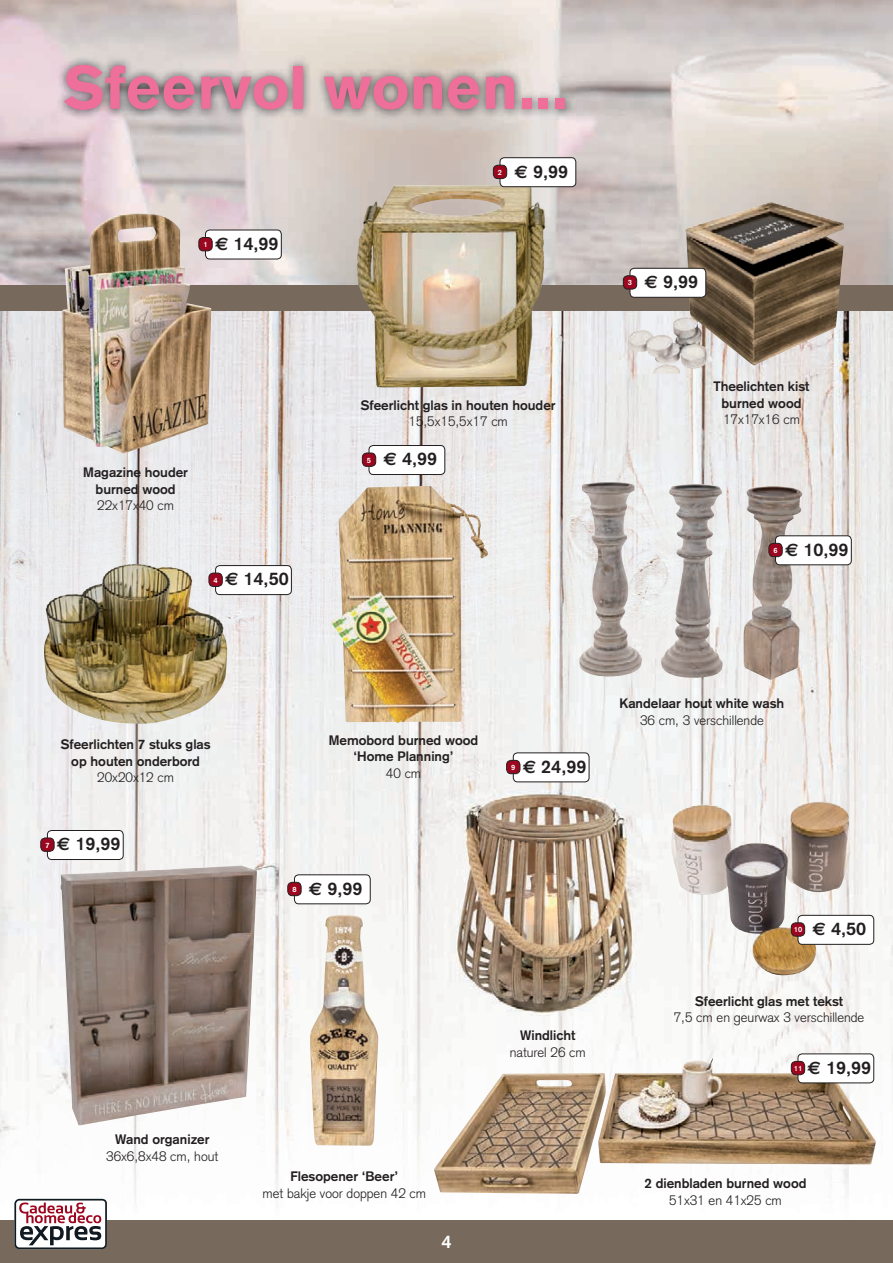
<style>
.page{position:relative;width:893px;height:1263px;background:#fff}
.page>*{position:absolute;margin:0;border:0;box-sizing:border-box;transform-origin:0 0}
.t1{font:900 60px "Akzidenz Grotesk";color:#ed6f9a}
.t2{font:700 18px "Akzidenz Grotesk";color:#231f20}
.t3{font:700 18px "Akzidenz Grotesk";color:#fff}
.t4{font:700 13.5px/16.5px "Akzidenz Grotesk";color:#231f20;text-align:center}
.t5{font:300 13.5px "Akzidenz Grotesk";color:#231f20}
.t6{font:700 7.5px "Akzidenz Grotesk";color:#fff}
.s1{font-family:"Euro Sans"}
</style>
<div class="page">
<img style="left:0;top:310px;width:753px;height:481px">
<img style="left:753px;top:310px;width:140px;height:758px">
<img style="left:0;top:791px;width:450px;height:160px">
<div style="left:605px;top:791px;width:148px;height:267px;background:#f7f7f6"></div>
<img style="left:0;top:951px;width:463px;height:248px">
<img style="left:530px;top:1015px;width:63px;height:43px">
<img style="left:0;top:0;width:893px;height:285px">
<div style="left:0;top:285px;width:893px;height:25px;background:#776a5c"></div>
<div style="left:0;top:1220px;width:893px;height:43px;background:#776a5c"></div>
<svg style="left:14px;top:1199px;width:93px;height:50px"></svg>
<img style="left:55px;top:55px;width:520px;height:65px">
<div style="left:294px;top:875px;width:76px;height:29px;background:#fff;border-radius:4px"></div>
<div style="left:294px;top:874px;width:77px;height:30px;border:1px solid #231f20;border-radius:4px"></div>
<div style="left:288px;top:882px;width:13px;height:14px;background:#9d061f;border-radius:5px"></div>
<div style="left:287px;top:882px;width:14px;height:14px;border:1px solid #231f20;border-radius:5px"></div>
<div style="left:206px;top:230px;width:75px;height:29px;background:#fff;border-radius:4px"></div>
<div style="left:205px;top:230px;width:77px;height:29px;border:1px solid #231f20;border-radius:4px"></div>
<div style="left:198px;top:237px;width:15px;height:14px;border:1px solid #231f20;border-radius:5px"></div>
<div style="left:47px;top:830px;width:76px;height:29px;background:#fff;border-radius:4px"></div>
<div style="left:47px;top:830px;width:77px;height:30px;border:1px solid #231f20;border-radius:4px"></div>
<div style="left:41px;top:838px;width:13px;height:13px;background:#9d061f;border-radius:5px"></div>
<div style="left:40px;top:838px;width:14px;height:14px;border:1px solid #231f20;border-radius:5px"></div>
<img style="left:310px;top:915px;width:69px;height:230px">
<img style="left:62px;top:213px;width:149px;height:241px">
<img style="left:357px;top:185px;width:188px;height:202px">
<img style="left:434px;top:1058px;width:442px;height:136px">
<img style="left:629px;top:202px;width:215px;height:171px">
<img style="left:44px;top:564px;width:184px;height:160px">
<img style="left:331px;top:486px;width:157px;height:238px">
<img style="left:671px;top:802px;width:183px;height:173px">
<img style="left:450px;top:790px;width:191px;height:225px">
<img style="left:578px;top:482px;width:146px;height:196px">
<img style="left:61px;top:865px;width:196px;height:260px">
<div style="left:630px;top:268px;width:76px;height:29px;background:#fff;border-radius:4px"></div>
<div style="left:630px;top:268px;width:76px;height:30px;border:1px solid #231f20;border-radius:4px"></div>
<div style="left:623px;top:276px;width:14px;height:13px;background:#9d061f;border-radius:5px"></div>
<div style="left:623px;top:275px;width:14px;height:14px;border:1px solid #231f20;border-radius:5px"></div>
<div style="left:369px;top:445px;width:76px;height:29px;background:#fff;border-radius:4px"></div>
<div style="left:369px;top:445px;width:76px;height:30px;border:1px solid #231f20;border-radius:4px"></div>
<div style="left:362px;top:453px;width:14px;height:13px;background:#9d061f;border-radius:5px"></div>
<div style="left:362px;top:453px;width:14px;height:14px;border:1px solid #231f20;border-radius:5px"></div>
<div style="left:775px;top:536px;width:76px;height:29px;background:#fff;border-radius:4px"></div>
<div style="left:775px;top:535px;width:77px;height:30px;border:1px solid #231f20;border-radius:4px"></div>
<div style="left:769px;top:543px;width:13px;height:14px;background:#9d061f;border-radius:5px"></div>
<div style="left:768px;top:543px;width:15px;height:14px;border:1px solid #231f20;border-radius:5px"></div>
<div style="left:513px;top:753px;width:76px;height:29px;background:#fff;border-radius:4px"></div>
<div style="left:513px;top:752px;width:76px;height:30px;border:1px solid #231f20;border-radius:4px"></div>
<div style="left:507px;top:760px;width:13px;height:14px;background:#9d061f;border-radius:5px"></div>
<div style="left:506px;top:760px;width:14px;height:14px;border:1px solid #231f20;border-radius:5px"></div>
<div style="left:798px;top:915px;width:76px;height:29px;background:#fff;border-radius:4px"></div>
<div style="left:798px;top:915px;width:76px;height:30px;border:1px solid #231f20;border-radius:4px"></div>
<div style="left:791px;top:923px;width:14px;height:13px;background:#9d061f;border-radius:5px"></div>
<div style="left:791px;top:922px;width:14px;height:14px;border:1px solid #231f20;border-radius:5px"></div>
<div style="left:216px;top:566px;width:75px;height:29px;background:#fff;border-radius:4px"></div>
<div style="left:215px;top:565px;width:77px;height:30px;border:1px solid #231f20;border-radius:4px"></div>
<div style="left:209px;top:573px;width:13px;height:13px;background:#9d061f;border-radius:5px"></div>
<div style="left:209px;top:573px;width:14px;height:14px;border:1px solid #231f20;border-radius:5px"></div>
<div style="left:798px;top:1054px;width:76px;height:29px;background:#fff;border-radius:4px"></div>
<div style="left:798px;top:1053px;width:76px;height:30px;border:1px solid #231f20;border-radius:4px"></div>
<div style="left:791px;top:1061px;width:14px;height:14px;background:#9d061f;border-radius:5px"></div>
<div style="left:791px;top:1061px;width:14px;height:14px;border:1px solid #231f20;border-radius:5px"></div>
<div style="left:500px;top:158px;width:76px;height:29px;background:#fff;border-radius:4px"></div>
<div style="left:500px;top:157px;width:76px;height:30px;border:1px solid #231f20;border-radius:4px"></div>
<div style="left:493px;top:165px;width:14px;height:14px;background:#9d061f;border-radius:5px"></div>
<div style="left:493px;top:165px;width:14px;height:14px;border:1px solid #231f20;border-radius:5px"></div>
<h1 class="t1" style="left:64px;top:51px;width:506px">Sfeervol wonen...</h1>
<p class="t6" style="left:203px;top:240px;width:6px">1</p>
<h2 class="t2" style="left:215px;top:233px;width:65px"><span class="s1">€</span> 14,99</h2>
<p class="t4" style="left:83px;top:464px;width:106px">Magazine houder burned wood</p>
<p class="t5" style="left:97px;top:498px;width:78px">22x17x40 cm</p>
<p class="t6" style="left:214px;top:575px;width:6px">4</p>
<h2 class="t2" style="left:225px;top:568px;width:65px"><span class="s1">€</span> 14,50</h2>
<p class="t6" style="left:498px;top:168px;width:6px">2</p>
<h2 class="t2" style="left:515px;top:161px;width:55px"><span class="s1">€</span> 9,99</h2>
<p class="t4" style="left:361px;top:396px;width:196px">Sfeerlicht glas in houten houder</p>
<p class="t5" style="left:408px;top:413px;width:101px">15,5x15,5x17 cm</p>
<p class="t6" style="left:367px;top:455px;width:6px">5</p>
<h2 class="t2" style="left:384px;top:448px;width:55px"><span class="s1">€</span> 4,99</h2>
<p class="t6" style="left:628px;top:278px;width:6px">3</p>
<h2 class="t2" style="left:644px;top:271px;width:55px"><span class="s1">€</span> 9,99</h2>
<p class="t4" style="left:714px;top:378px;width:97px">Theelichten kist burned wood</p>
<p class="t5" style="left:723px;top:411px;width:78px">17x17x16 cm</p>
<p class="t6" style="left:773px;top:546px;width:6px">6</p>
<h2 class="t2" style="left:785px;top:539px;width:65px"><span class="s1">€</span> 10,99</h2>
<p class="t4" style="left:61px;top:736px;width:151px">Sfeerlichten 7 stuks glas op houten onderbord</p>
<p class="t5" style="left:97px;top:770px;width:78px">20x20x12 cm</p>
<p class="t6" style="left:45px;top:840px;width:6px">7</p>
<h2 class="t2" style="left:57px;top:833px;width:65px"><span class="s1">€</span> 19,99</h2>
<p class="t4" style="left:115px;top:1131px;width:96px">Wand organizer</p>
<p class="t5" style="left:106px;top:1148px;width:114px">36x6,8x48 cm, hout</p>
<p class="t4" style="left:329px;top:732px;width:151px">Memobord burned wood ‘Home Planning’</p>
<p class="t5" style="left:386px;top:765px;width:37px">40 cm</p>
<p class="t6" style="left:511px;top:763px;width:6px">9</p>
<h2 class="t2" style="left:523px;top:756px;width:65px"><span class="s1">€</span> 24,99</h2>
<p class="t4" style="left:620px;top:695px;width:166px">Kandelaar hout white wash</p>
<p class="t5" style="left:640px;top:712px;width:125px">36 cm, 3 verschillende</p>
<p class="t6" style="left:292px;top:885px;width:6px">8</p>
<h2 class="t2" style="left:309px;top:878px;width:55px"><span class="s1">€</span> 9,99</h2>
<p class="t4" style="left:291px;top:1168px;width:109px">Flesopener ‘Beer’</p>
<p class="t5" style="left:263px;top:1185px;width:165px">met bakje voor doppen 42 cm</p>
<h2 class="t3" style="left:441px;top:1231px;width:12px">24</h2>
<p class="t4" style="left:520px;top:1027px;width:57px">Windlicht</p>
<p class="t5" style="left:510px;top:1044px;width:78px">naturel 26 cm</p>
<p class="t6" style="left:794px;top:925px;width:10px">10</p>
<h2 class="t2" style="left:812px;top:918px;width:55px"><span class="s1">€</span> 4,50</h2>
<p class="t4" style="left:695px;top:992px;width:150px">Sfeerlicht glas met tekst</p>
<p class="t5" style="left:674px;top:1009px;width:192px">7,5 cm en geurwax 3 verschillende</p>
<p class="t6" style="left:794px;top:1064px;width:10px">11</p>
<h2 class="t2" style="left:807px;top:1057px;width:65px"><span class="s1">€</span> 19,99</h2>
<p class="t4" style="left:644px;top:1175px;width:164px">2 dienbladen burned wood</p>
<p class="t5" style="left:669px;top:1192px;width:114px">51x31 en 41x25 cm</p>
</div>
